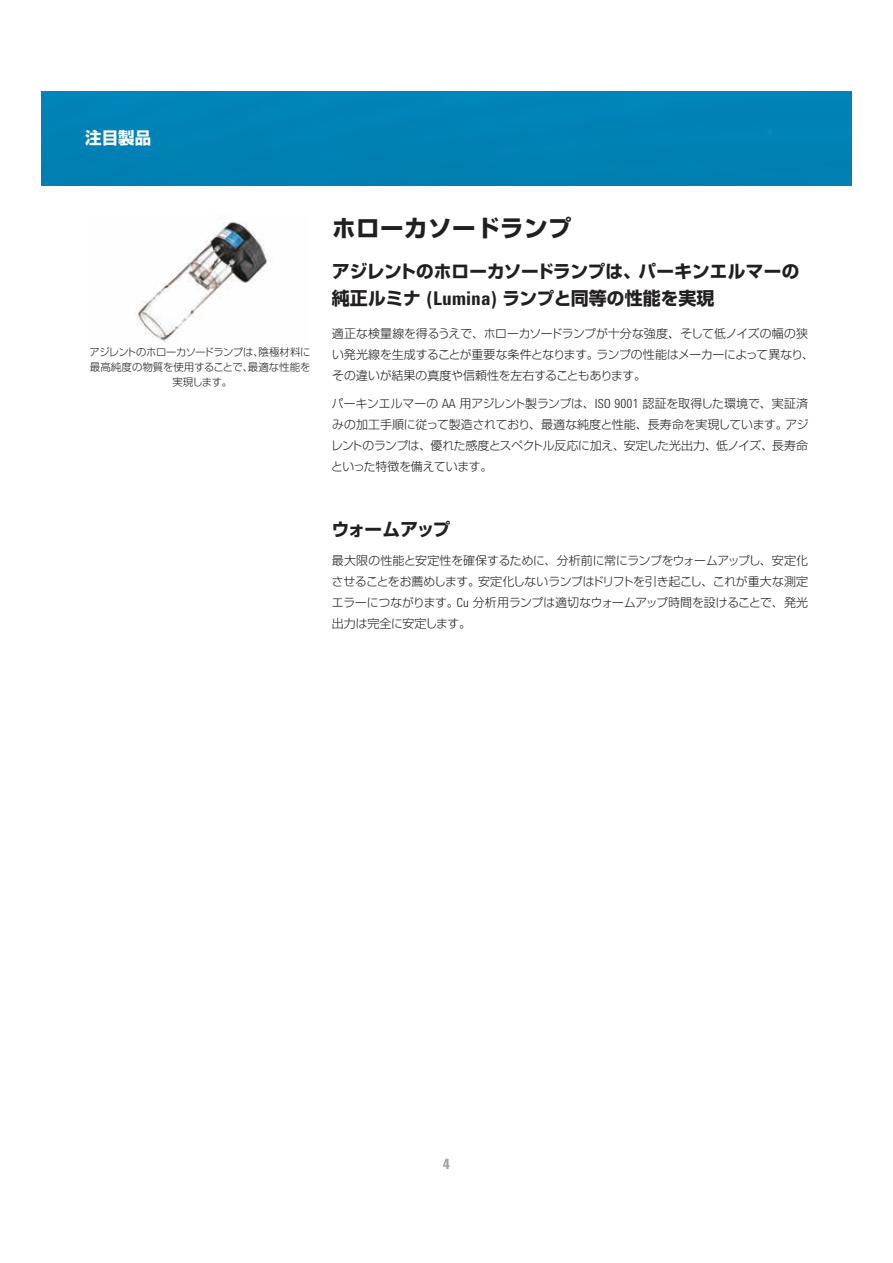
<style>
.page{position:relative;width:893px;height:1263px;background:#fff}
.page>*{position:absolute;margin:0;border:0;box-sizing:border-box;transform-origin:0 0}
.t1{font:700 23.55px "Shin Go Pro";letter-spacing:.02em;color:#221f20}
.t2{font:700 17.7px/27px "Shin Go Pro";letter-spacing:-.01em;color:#221f20}
.t3{font:700 17.7px "Shin Go Pro";letter-spacing:-.07em;color:#221f20}
.t4{font:700 16.5px "Shin Go Pro";color:#fff}
.t5{font:700 14.55px "Agilent Condensed CFF";color:#a1a1a4}
.t6{font:300 12px "Shin Go Pro";letter-spacing:.005em;color:#221f20}
.t7{font:300 11.7px/21px "Shin Go Pro";letter-spacing:-.045em;color:#221f20}
.t8{font:300 11.7px "Shin Go Pro";letter-spacing:-.02em;color:#221f20}
.t9{font:300 10.5px/15px "Shin Go Pro";color:#221f20;text-align:center}
.t10{font:300 10.35px "Shin Go Pro";letter-spacing:-.045em;color:#221f20}
.s1{font-size:10.5px}
.s2{font-size:10.35px}
.s3{font-size:18px}
.s4{font-family:"Agilent Condensed CFF";font-size:19.5px}
.s5{font-size:12px}
.s6{font-family:"Agilent Condensed CFF";font-size:12.9px}
.s7{font-size:11.7px}
</style>
<div class="page">
<div style="left:41px;top:91px;width:810px;height:95px;background:#0081b5"></div>
<img style="left:135px;top:221px;width:133px;height:122px">
<h3 class="t4" style="left:85px;top:125px;width:67px">注目製品</h3>
<p class="t10" style="left:90px;top:343px;width:222px">アジレントのホローカソードランプは<span class="s1">、陰極材料</span>に</p>
<p class="t9" style="left:90px;top:358px;width:222px">最高純度<span class="s2">の</span>物質<span class="s2">を</span>使用<span class="s2">することで</span>、最適<span class="s2">な</span>性能<span class="s2">を</span>実現<span class="s2">します</span>。</p>
<h1 class="t1" style="left:332px;top:210px;width:241px">ホローカソードランプ</h1>
<h2 class="t2" style="left:332px;top:256px;width:469px">アジレントのホローカソードランプは<span class="s3">、</span>パーキンエルマーの<span class="s3">純正</span>ルミナ <span class="s4">(Lumina)</span> ランプと<span class="s3">同等</span>の<span class="s3">性能</span>を<span class="s3">実現</span></h2>
<p class="t7" style="left:332px;top:322px;width:484px"><span class="s5">適正</span>な<span class="s5">検量線</span>を<span class="s5">得</span>るうえで<span class="s5">、</span>ホローカソードランプが<span class="s5">十分</span>な<span class="s5">強度、</span>そして<span class="s5">低</span>ノイズの<span class="s5">幅</span>の<span class="s5">狭</span>い<span class="s5">発光線</span>を<span class="s5">生成</span>することが<span class="s5">重要</span>な<span class="s5">条件</span>となります<span class="s5">。</span>ランプの<span class="s5">性能</span>はメーカーによって<span class="s5">異</span>なり<span class="s5">、</span>その<span class="s5">違</span>いが<span class="s5">結果</span>の<span class="s5">真度</span>や<span class="s5">信頼性</span>を<span class="s5">左右</span>することもあります<span class="s5">。</span></p>
<p class="t8" style="left:332px;top:394px;width:478px">パーキンエルマーの <span class="s6">AA</span> <span class="s5">用</span>アジレント<span class="s5">製</span>ランプは<span class="s5">、</span><span class="s6">ISO 9001</span> <span class="s5">認証</span>を<span class="s5">取得</span>した<span class="s5">環境</span>で<span class="s5">、実証済</span></p>
<p class="t6" style="left:332px;top:414px;width:478px"><span class="s7">みの</span>加工手順<span class="s7">に</span>従<span class="s7">って</span>製造<span class="s7">されており</span>、最適<span class="s7">な</span>純度<span class="s7">と</span>性能、長寿命<span class="s7">を</span>実現<span class="s7">しています</span>。<span class="s7">アジ</span></p>
<p class="t7" style="left:331px;top:433px;width:478px">レントのランプは<span class="s5">、優</span>れた<span class="s5">感度</span>とスペクトル<span class="s5">反応</span>に<span class="s5">加</span>え<span class="s5">、安定</span>した<span class="s5">光出力、低</span>ノイズ<span class="s5">、長寿命</span>といった<span class="s5">特徴</span>を<span class="s5">備</span>えています<span class="s5">。</span></p>
<h2 class="t3" style="left:332px;top:515px;width:120px">ウォームアップ</h2>
<p class="t7" style="left:332px;top:548px;width:478px;text-align:justify"><span class="s5">最大限</span>の<span class="s5">性能</span>と<span class="s5">安定性</span>を<span class="s5">確保</span>するために<span class="s5">、分析前</span>に<span class="s5">常</span>にランプをウォームアップし<span class="s5">、安定化</span>させることをお<span class="s5">薦</span>めします<span class="s5">。安定化</span>しないランプはドリフトを<span class="s5">引</span>き<span class="s5">起</span>こし<span class="s5">、</span>これが<span class="s5">重大</span>な<span class="s5">測定</span>エラーにつながります<span class="s5">。</span><span class="s6">Cu</span> <span class="s5">分析用</span>ランプは<span class="s5">適切</span>なウォームアップ<span class="s5">時間</span>を<span class="s5">設</span>けることで<span class="s5">、発光</span></p>
<p class="t6" style="left:332px;top:613px;width:141px">出力<span class="s7">は</span>完全<span class="s7">に</span>安定<span class="s7">します</span>。</p>
<p class="t5" style="left:443px;top:1153px;width:8px">4</p>
</div>
